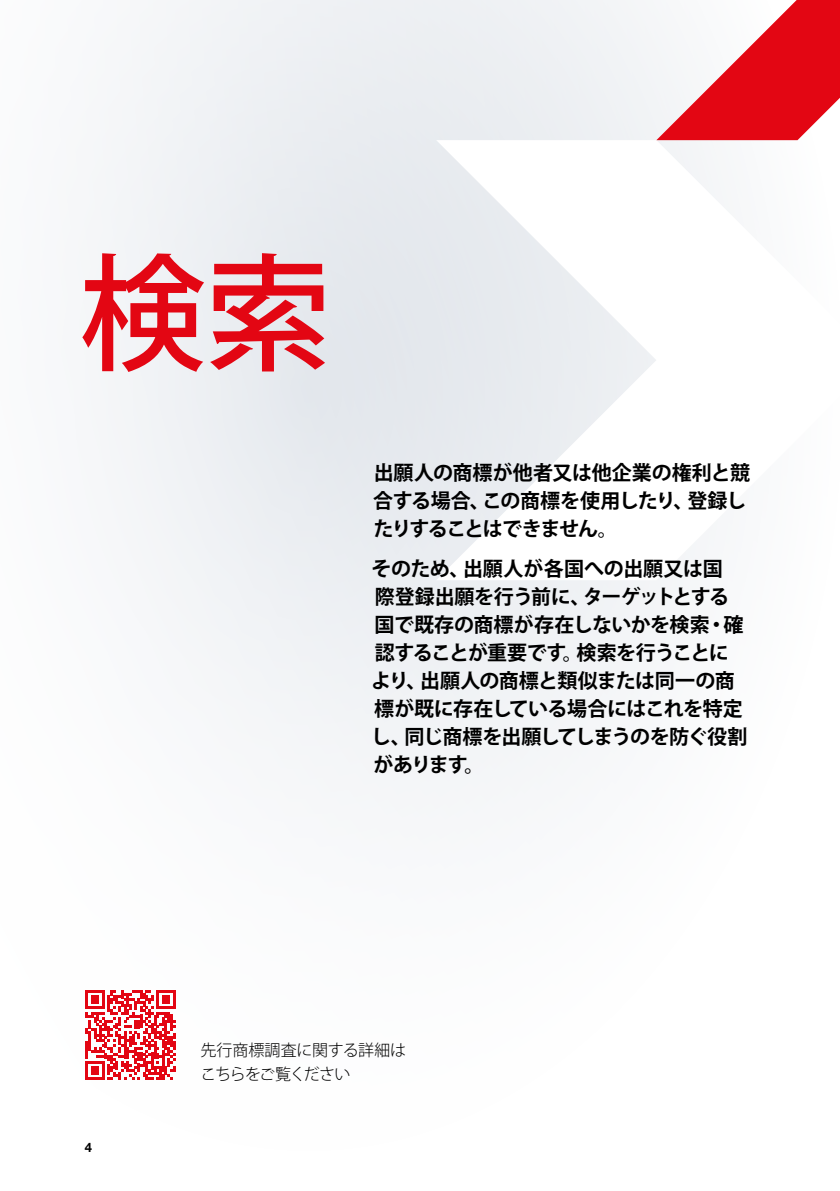
<style>
.page{position:relative;width:840px;height:1191px;background:#fff}
.page>*{position:absolute;margin:0;border:0;box-sizing:border-box;transform-origin:0 0}
.TITRE_niv__1{font:500 126px "Koz Go Pr 6 N";color:#e30613}
.Intro_non-officiel_0{font:700 20px/28px "Koz Go Pr 6 N";letter-spacing:-.025em;color:#000}
.Tip_or_note{font:300 16px "Koz Go Pr 6 N";letter-spacing:-.005em;color:#000}
.Tip_or_note-2{font:300 16px "Koz Go Pr 6 N";letter-spacing:-.08em;color:#000}
.pagination{font:700 13px "Helvetica Neue LT Std";color:#000}
</style>
<div class="page">
<div style="left:0;top:0;width:839px;height:1191px;background:linear-gradient(to bottom,#eaedf1,#fff)"></div>
<svg style="left:436px;top:140px;width:403px;height:440px"></svg>
<svg style="left:656px;top:0;width:183px;height:140px"></svg>
<svg style="left:85px;top:990px;width:90px;height:90px"></svg>
<p class="TITRE_niv__1" style="left:79px;top:243px;width:253px">検索</p>
<p class="Intro_non-officiel_0" style="left:373px;top:459px;width:378px">出願人の商標が他者又は他企業の権利と競合する場合、この商標を使用したり、登録したりすることはできません。</p>
<p class="Intro_non-officiel_0" style="left:370px;top:555px;width:378px">そのため、出願人が各国への出願又は国<br>際登録出願を行う前に、ターゲットとする国で既存の商標が存在しないかを検索・確認することが重要です。検索を行うことにより、出願人の商標と類似または同一の商標が既に存在している場合にはこれを特定し、同じ商標を出願してしまうのを防ぐ役割があります。</p>
<p class="pagination" style="left:85px;top:1139px;width:9px">4</p>
<p class="Tip_or_note" style="left:200px;top:1041px;width:207px">先行商標調査に関する詳細は</p>
<p class="Tip_or_note-2" style="left:200px;top:1065px;width:151px">こちらをご覧ください</p>
</div>
